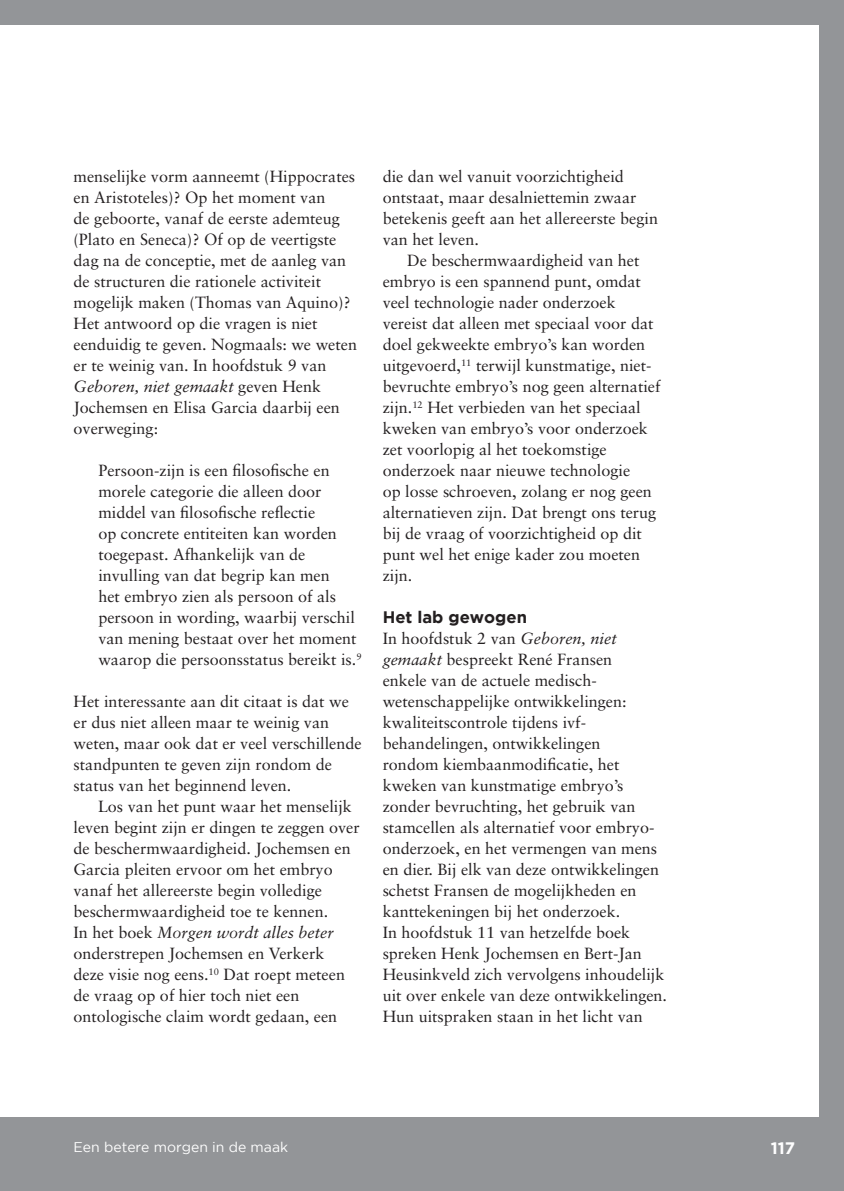
<style>
.page{position:relative;width:844px;height:1191px;background:#fff}
.page>*{position:absolute;margin:0;border:0;box-sizing:border-box;transform-origin:0 0}
.t1{font:700 16.62px "Gotham";color:#231f20}
.t2{font:700 16.62px "Gotham";color:#fff}
.t3{font:16.1px/21px "Sabon LT";color:#231f20}
.t4{font:14px "Gotham";color:#fff}
.s1{font-style:italic}
</style>
<div class="page">
<div style="left:0;top:1117px;width:843px;height:74px;background:#939598"></div>
<div style="left:0;top:0;width:843px;height:24px;background:#939598"></div>
<div style="left:819px;top:0;width:24px;height:1191px;background:#939598"></div>
<p class="t3" style="left:73px;top:166px;width:285px">menselijke vorm aanneemt (Hippocrates en Aristoteles)? Op het moment van<br>de geboorte, vanaf de eerste ademteug (Plato en Seneca)? Of op de veertigste dag na de conceptie, met de aanleg van de structuren die rationele activiteit mogelijk maken (Thomas van Aquino)?<br>Het antwoord op die vragen is niet eenduidig te geven. Nogmaals: we weten er te weinig van. In hoofdstuk 9 van <span class="s1">Geboren, niet gemaakt</span> geven Henk Jochemsen en Elisa Garcia daarbij een overweging:</p>
<p class="t3" style="left:98px;top:460px;width:265px">Persoon-zijn is een filosofische en morele categorie die alleen door middel van filosofische reflectie<br>op concrete entiteiten kan worden toegepast. Afhankelijk van de invulling van dat begrip kan men<br>het embryo zien als persoon of als persoon in wording, waarbij verschil van mening bestaat over het moment waarop die persoonsstatus bereikt is.<sup>9</sup></p>
<p class="t3" style="left:73px;top:691px;width:289px">Het interessante aan dit citaat is dat we er dus niet alleen maar te weinig van weten, maar ook dat er veel verschillende standpunten te geven zijn rondom de status van het beginnend leven.</p>
<p class="t3" style="left:73px;top:796px;width:288px;text-indent:25px">Los van het punt waar het menselijk leven begint zijn er dingen te zeggen over de beschermwaardigheid. Jochemsen en Garcia pleiten ervoor om het embryo vanaf het allereerste begin volledige beschermwaardigheid toe te kennen.<br>In het boek <span class="s1">Morgen wordt alles beter </span>onderstrepen Jochemsen en Verkerk<br>deze visie nog eens.<sup>10</sup> Dat roept meteen de vraag op of hier toch niet een ontologische claim wordt gedaan, een</p>
<p class="t3" style="left:382px;top:166px;width:277px">die dan wel vanuit voorzichtigheid ontstaat, maar desalniettemin zwaar betekenis geeft aan het allereerste begin van het leven.</p>
<p class="t3" style="left:382px;top:250px;width:279px;text-indent:25px">De beschermwaardigheid van het embryo is een spannend punt, omdat veel technologie nader onderzoek vereist dat alleen met speciaal voor dat doel gekweekte embryo’s kan worden uitgevoerd,<sup>11</sup> terwijl kunstmatige, niet&shy;bevruchte embryo’s nog geen alternatief zijn.<sup>12</sup> Het verbieden van het speciaal kweken van embryo’s voor onderzoek zet voorlopig al het toekomstige onderzoek naar nieuwe technologie<br>op losse schroeven, zolang er nog geen alternatieven zijn. Dat brengt ons terug bij de vraag of voorzichtigheid op dit punt wel het enige kader zou moeten zijn.</p>
<p class="t1" style="left:382px;top:608px;width:146px">Het lab gewogen</p>
<p class="t3" style="left:382px;top:628px;width:286px">In hoofdstuk 2 van <span class="s1">Geboren, niet gemaakt</span> bespreekt René Fransen<br>enkele van de actuele medisch&shy;wetenschappelijke ontwikkelingen: kwaliteitscontrole tijdens ivf&shy;behandelingen, ontwikkelingen<br>rondom kiembaanmodificatie, het kweken van kunstmatige embryo’s zonder bevruchting, het gebruik van stamcellen als alternatief voor embryo&shy;onderzoek, en het vermengen van mens en dier. Bij elk van deze ontwikkelingen schetst Fransen de mogelijkheden en kanttekeningen bij het onderzoek.<br>In hoofdstuk 11 van hetzelfde boek spreken Henk Jochemsen en Bert-Jan Heusinkveld zich vervolgens inhoudelijk uit over enkele van deze ontwikkelingen.<br>Hun uitspraken staan in het licht van</p>
<p class="t4" style="left:73px;top:1138px;width:216px">Een betere morgen in de maak</p>
<p class="t2" style="left:770px;top:1138px;width:26px">117</p>
</div>
